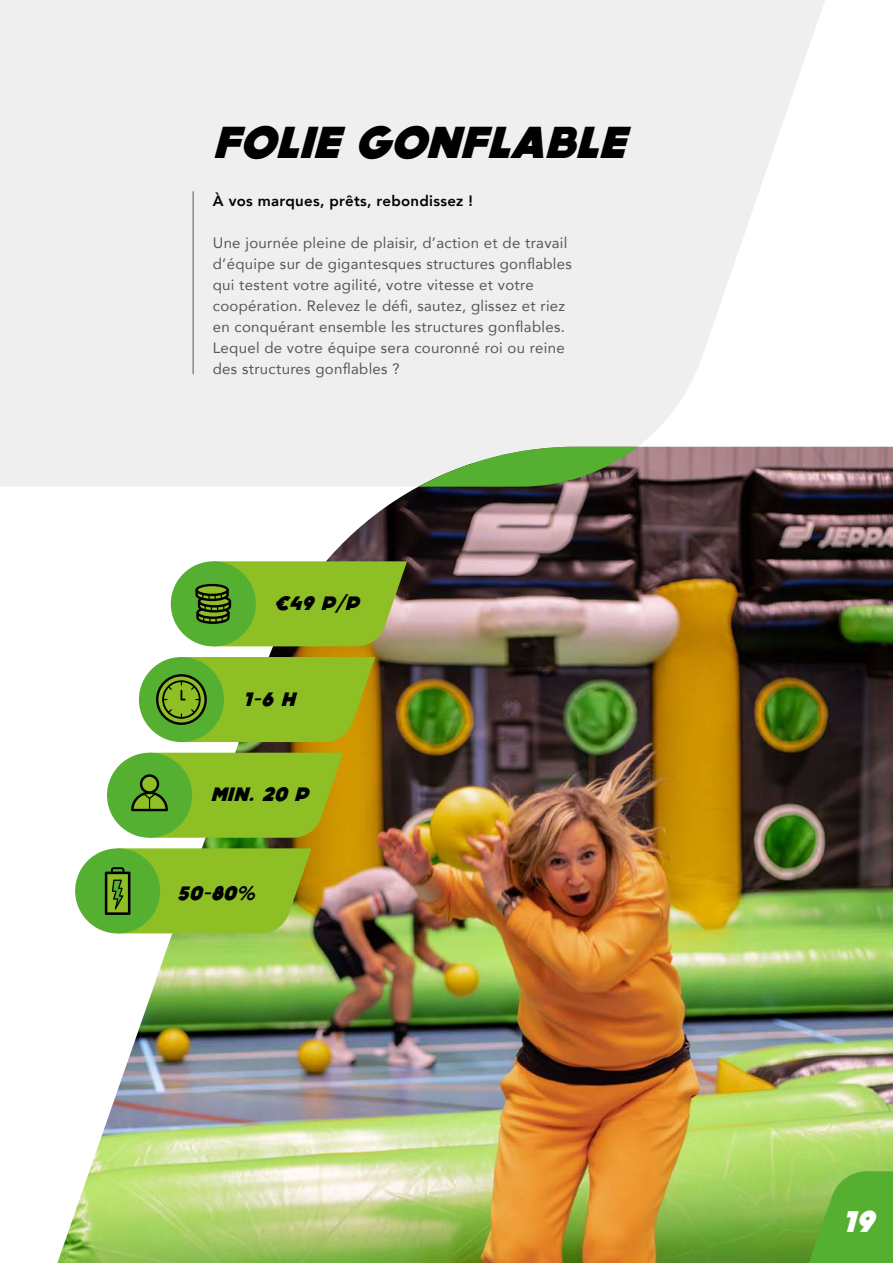
<style>
.page{position:relative;width:893px;height:1263px;background:#fff}
.page>*{position:absolute;margin:0;border:0;box-sizing:border-box;transform-origin:0 0}
.t1{font:italic 800 45px "DOCK11";color:#000}
.t2{font:italic 800 30px "DOCK11";color:#fff}
.t3{font:italic 800 19.5px "DOCK11";color:#000}
.t4{font:15px/21px "Avenir";letter-spacing:.02em;color:#575756}
.t5{font:800 15px "Avenir";letter-spacing:.02em;color:#000}
.s1{font-family:"Avenir";font-weight:900}
</style>
<div class="page">
<img style="left:57px;top:447px;width:836px;height:816px">
<svg style="left:0;top:0;width:849px;height:487px;fill:#efefef"></svg>
<svg style="left:803px;top:1171px;width:90px;height:92px"></svg>
<hr style="left:193px;top:191px;width:1px;height:183px;background:#575756">
<svg style="left:418px;top:447px;width:220px;height:40px"></svg>
<div style="left:171px;top:561px;width:85px;height:85px;background:#55af31;border-radius:50%"></div>
<div style="left:139px;top:657px;width:85px;height:85px;background:#55af31;border-radius:50%"></div>
<div style="left:107px;top:753px;width:85px;height:85px;background:#55af31;border-radius:50%"></div>
<div style="left:75px;top:848px;width:85px;height:85px;background:#55af31;border-radius:50%"></div>
<svg style="left:195px;top:561px;width:212px;height:85px"></svg>
<svg style="left:156px;top:657px;width:219px;height:85px"></svg>
<svg style="left:131px;top:753px;width:212px;height:85px"></svg>
<svg style="left:105px;top:848px;width:206px;height:85px"></svg>
<h1 class="t1" style="left:213px;top:121px;width:425px">FOLIE GONFLABLE</h1>
<p class="t5" style="left:213px;top:189px;width:262px">À vos marques, prêts, rebondissez !</p>
<p class="t4" style="left:213px;top:232px;width:360px">Une journée pleine de plaisir, d’action et de travail d’équipe sur de gigantesques structures gonflables qui testent votre agilité, votre vitesse et votre coopération. Relevez le défi, sautez, glissez et riez en conquérant ensemble les structures gonflables.<br>Lequel de votre équipe sera couronné roi ou reine des structures gonflables ?</p>
<h3 class="t3" style="left:274px;top:594px;width:91px">€49 P/P</h3>
<h3 class="t3" style="left:243px;top:690px;width:58px">1-6 H</h3>
<h3 class="t3" style="left:211px;top:785px;width:104px">MIN. 20 P</h3>
<h3 class="t3" style="left:177px;top:884px;width:87px">50-80<span class="s1">%</span></h3>
<h2 class="t2" style="left:841px;top:1207px;width:41px">19</h2>
</div>
